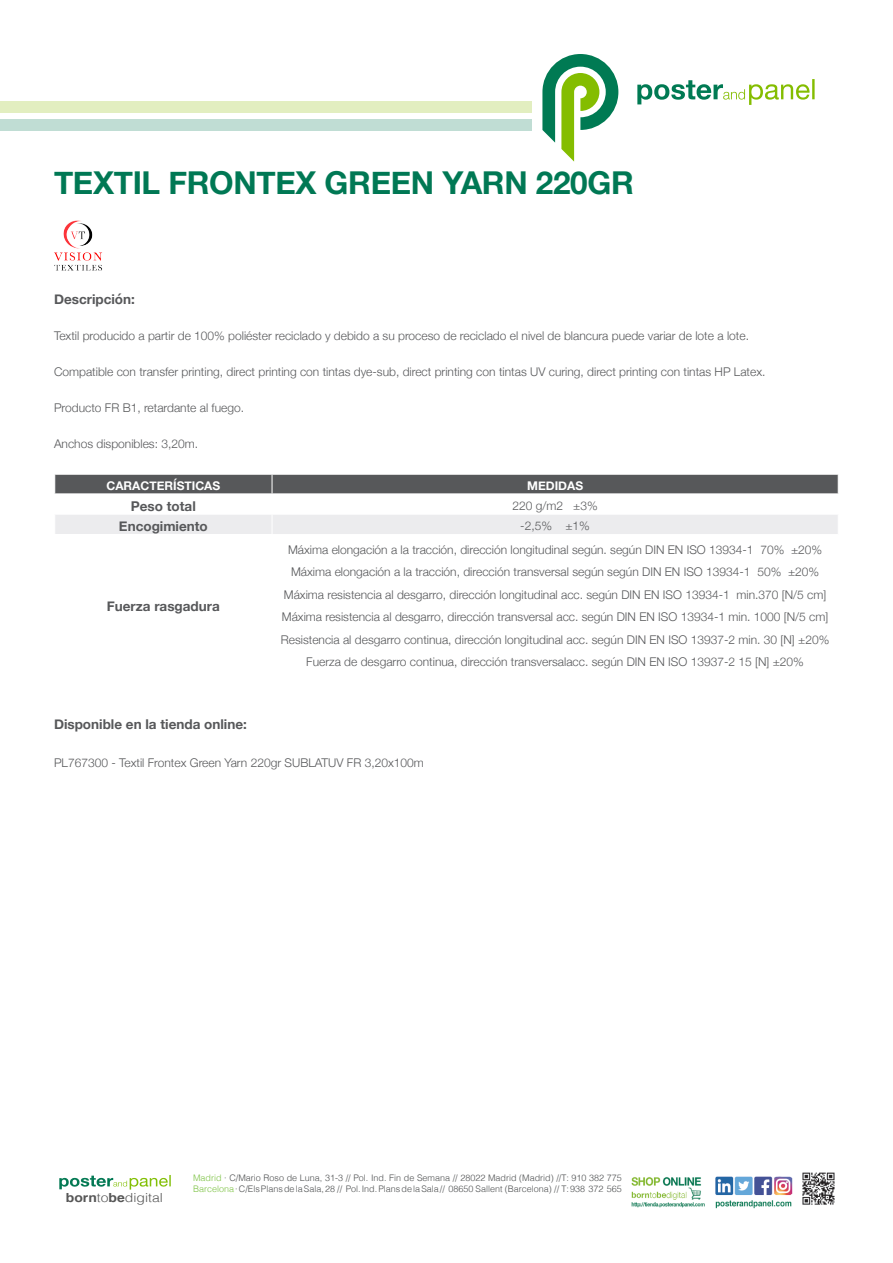
<style>
.page{position:relative;width:893px;height:1263px;background:#fff}
.page>*{position:absolute;margin:0;border:0;box-sizing:border-box;transform-origin:0 0}
.t1{font:700 31.5px "Helvetica Neue";letter-spacing:-.01em;color:#007854}
.t2{font:700 13.5px "Helvetica Neue";color:#57585a}
.t3{font:300 12.6px "Helvetica";color:#575757;scale:1.11 1}
.t4{font:300 12px "Helvetica Neue";color:#57585a}
.t5{font:700 12px "Helvetica Neue";color:#fff}
.t6{font:300 9px "Helvetica";color:#4f5152}
.s1{font-weight:700}
.s2{color:#7cc243}
</style>
<div class="page">
<img style="left:715px;top:1176px;width:78px;height:32px">
<img style="left:631px;top:1177px;width:70px;height:23px">
<img style="left:631px;top:1202px;width:74px;height:6px">
<img style="left:802px;top:1172px;width:33px;height:33px">
<svg style="left:637px;top:79px;width:178px;height:26px"></svg>
<svg style="left:542px;top:54px;width:76px;height:108px"></svg>
<div style="left:0;top:101px;width:532px;height:12px;background:#e2eec0"></div>
<div style="left:0;top:119px;width:532px;height:12px;background:#c0ddd4"></div>
<div style="left:54px;top:475px;width:785px;height:18px;background:#57585a"></div>
<div style="left:55px;top:515px;width:783px;height:19px;background:#ececee"></div>
<svg style="left:59px;top:1175px;width:112px;height:14px"></svg>
<img style="left:54px;top:220px;width:48px;height:51px">
<p class="t1" style="left:54px;top:158px;width:581px">TEXTIL FRONTEX GREEN YARN 220GR</p>
<p class="t2" style="left:54px;top:288px;width:82px">Descripción:</p>
<p class="t4" style="left:54px;top:326px;width:696px">Textil producido a partir de 100% poliéster reciclado y debido a su proceso de reciclado el nivel de blancura puede variar de lote a lote.</p>
<p class="t4" style="left:54px;top:362px;width:713px">Compatible con transfer printing, direct printing con tintas dye-sub, direct printing con tintas UV curing, direct printing con tintas HP Latex.</p>
<p class="t4" style="left:54px;top:398px;width:192px">Producto FR B1, retardante al fuego.</p>
<p class="t4" style="left:54px;top:434px;width:146px">Anchos disponibles: 3,20m.</p>
<p class="t5" style="left:107px;top:476px;width:115px">CARACTERÍSTICAS</p>
<p class="t5" style="left:527px;top:476px;width:57px">MEDIDAS</p>
<p class="t2" style="left:131px;top:495px;width:66px">Peso total</p>
<p class="t4" style="left:512px;top:496px;width:87px">220 g/m2 ±3%</p>
<p class="t2" style="left:119px;top:515px;width:90px">Encogimiento</p>
<p class="t4" style="left:520px;top:516px;width:71px">-2,5% ±1%</p>
<p class="t2" style="left:107px;top:595px;width:115px">Fuerza rasgadura</p>
<p class="t4" style="left:288px;top:540px;width:536px">Máxima elongación a la tracción, dirección longitudinal según. según DIN EN ISO 13934-1 70% ±20%</p>
<p class="t4" style="left:291px;top:562px;width:530px">Máxima elongación a la tracción, dirección transversal según según DIN EN ISO 13934-1 50% ±20%</p>
<p class="t4" style="left:284px;top:585px;width:544px">Máxima resistencia al desgarro, dirección longitudinal acc. según DIN EN ISO 13934-1 min.370 [N/5 cm]</p>
<p class="t4" style="left:282px;top:607px;width:548px">Máxima resistencia al desgarro, dirección transversal acc. según DIN EN ISO 13934-1 min. 1000 [N/5 cm]</p>
<p class="t4" style="left:281px;top:630px;width:550px">Resistencia al desgarro continua, dirección longitudinal acc. según DIN EN ISO 13937-2 min. 30 [N] ±20%</p>
<p class="t4" style="left:306px;top:652px;width:499px">Fuerza de desgarro continua, dirección transversalacc. según DIN EN ISO 13937-2 15 [N] ±20%</p>
<p class="t2" style="left:54px;top:714px;width:194px">Disponible en la tienda online:</p>
<p class="t4" style="left:54px;top:753px;width:371px">PL767300 - Textil Frontex Green Yarn 220gr SUBLATUV FR 3,20x100m</p>
<p class="t3" style="left:66px;top:1187px;width:89px"><span class="s1">born</span>to<span class="s1">be</span>digital</p>
<p class="t6" style="left:193px;top:1170px;width:430px"><span class="s2">Madrid</span> · C/Mario Roso de Luna, 31-3 // Pol. Ind. Fin de Semana // 28022 Madrid (Madrid) //T: 910 382 775</p>
<p class="t6" style="left:193px;top:1181px;width:430px"><span class="s2">Barcelona</span> · C/Els Plans de la Sala, 28 // Pol. Ind. Plans de la Sala // 08650 Sallent (Barcelona) // T: 938 372 565</p>
</div>
